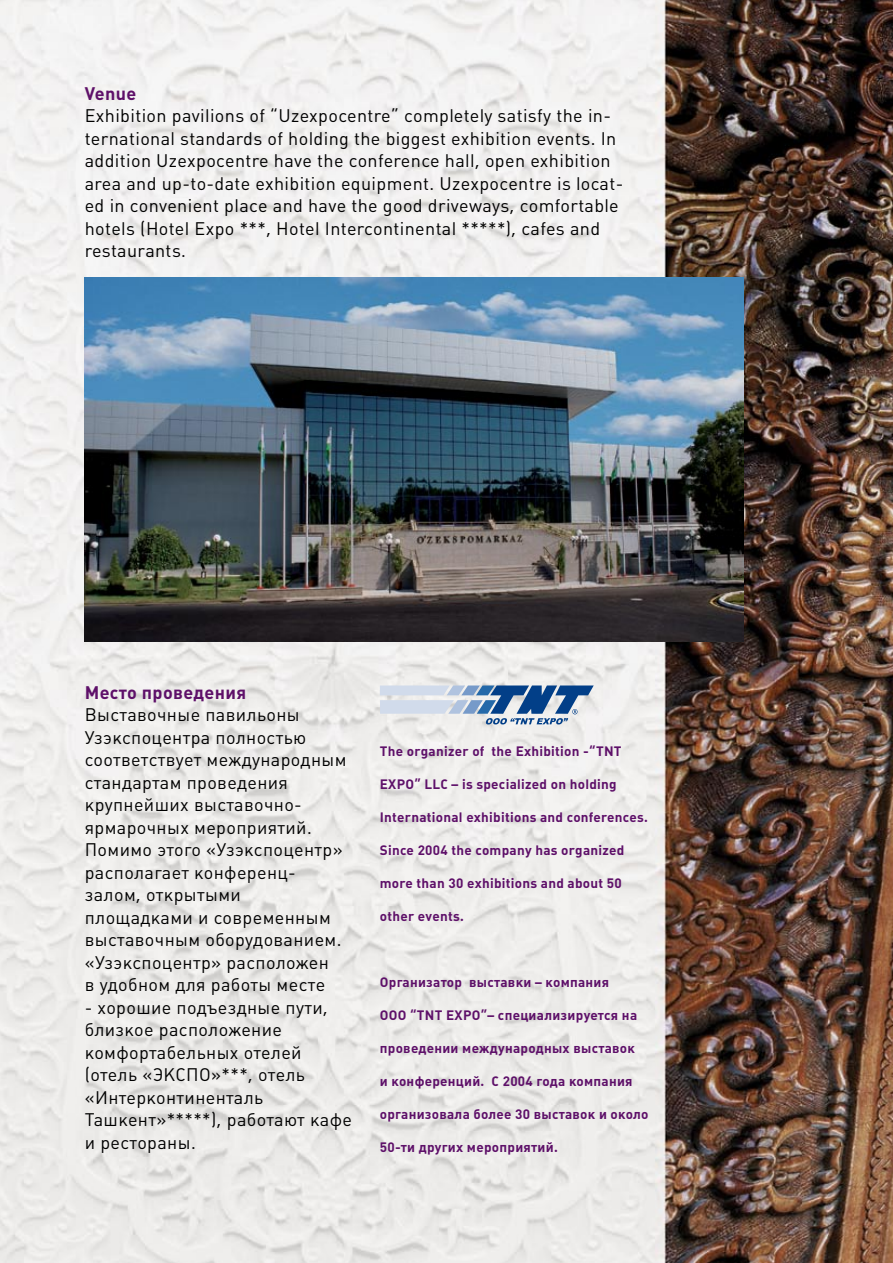
<style>
.page{position:relative;width:893px;height:1263px;background:#fff}
.page>*{position:absolute;margin:0;border:0;box-sizing:border-box;transform-origin:0 0}
.t1{font:18px/22.5px "Plumb";letter-spacing:.02em;color:#000}
.t2{font:700 18px "Plumb";letter-spacing:.02em;color:#5e1069}
.t3{font:700 13.5px "Plumb";letter-spacing:.02em;color:#5e1069}
</style>
<div class="page">
<img style="left:0;top:0;width:893px;height:1263px">
<svg style="left:380px;top:685px;width:214px;height:39px;background:#a1b6ce"></svg>
<img style="left:85px;top:278px;width:658px;height:363px">
<p class="t2" style="left:85px;top:83px;width:53px">Venue</p>
<p class="t1" style="left:85px;top:104px;width:540px">Exhibition pavilions of “Uzexpocentre” completely satisfy the in&shy;ternational standards of holding the biggest exhibition events. In addition Uzexpocentre have the conference hall, open exhibition area and up-to-date exhibition equipment. Uzexpocentre is locat&shy;ed in convenient place and have the good driveways, comfortable hotels (Hotel Expo ***, Hotel Intercontinental *****), cafes and restaurants.</p>
<p class="t2" style="left:85px;top:682px;width:163px">Место проведения</p>
<p class="t1" style="left:85px;top:703px;width:263px">Выставочные павильоны<br>Узэкспоцентра полностью соответствует международным стандартам проведения крупнейших выставочно&shy;ярмарочных мероприятий.<br>Помимо этого «Узэкспоцентр» располагает конференц&shy;залом, открытыми площадками и современным выставочным оборудованием. «Узэкспоцентр» расположен<br>в удобном для работы месте</p>
<p class="t1" style="left:85px;top:996px;width:269px">- хорошие подъездные пути, близкое расположение комфортабельных отелей (отель «ЭКСПО»***, отель «Интерконтиненталь<br>Ташкент»*****), работают кафе и рестораны.</p>
<p class="t3" style="left:380px;top:743px;width:243px">The organizer of the Exhibition -“TNT</p>
<p class="t3" style="left:380px;top:776px;width:238px">EXPO” LLC – is specialized on holding</p>
<p class="t3" style="left:380px;top:809px;width:270px">International exhibitions and conferences.</p>
<p class="t3" style="left:380px;top:842px;width:246px">Since 2004 the company has organized</p>
<p class="t3" style="left:380px;top:875px;width:243px">more than 30 exhibitions and about 50</p>
<p class="t3" style="left:380px;top:908px;width:86px">other events.</p>
<p class="t3" style="left:380px;top:974px;width:231px">Организатор выставки – компания</p>
<p class="t3" style="left:380px;top:1007px;width:259px">ООО “TNT EXPO”– специализируется на</p>
<p class="t3" style="left:380px;top:1040px;width:257px">проведении международных выставок</p>
<p class="t3" style="left:380px;top:1073px;width:254px">и конференций. С 2004 года компания</p>
<p class="t3" style="left:380px;top:1106px;width:270px">организовала более 30 выставок и около</p>
<p class="t3" style="left:380px;top:1139px;width:179px">50-ти других мероприятий.</p>
</div>
